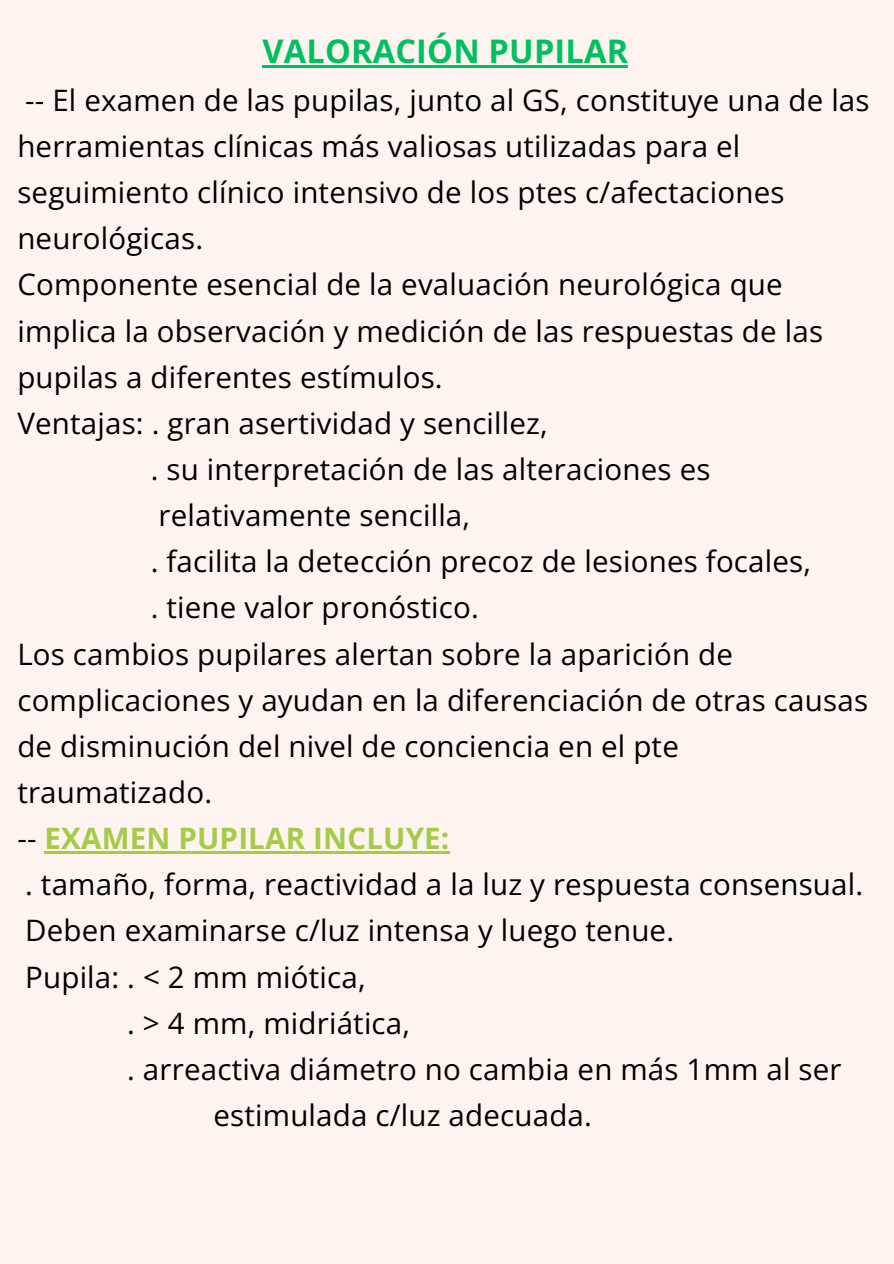
<style>
.page{position:relative;width:894px;height:1264px;background:#fff}
.page>*{position:absolute;margin:0;border:0;box-sizing:border-box;transform-origin:0 0}
.t1{font:700 32.55px "Open Sans";letter-spacing:.005em;color:#00bf63}
.t2{font:29.55px "Open Sans";letter-spacing:.005em;color:#000}
.t3{font:700 29.55px "Open Sans";letter-spacing:.005em;color:#a5cb49}
.s1{font-weight:400;color:#000}
</style>
<div class="page">
<div style="left:0;top:0;width:893px;height:1263px;background:#fdf4ef"></div>
<hr style="left:262px;top:66px;width:366px;height:2px;background:#00bf63">
<hr style="left:45px;top:851px;width:404px;height:2px;background:#a5cb49">
<p class="t1" style="left:262px;top:29px;width:367px">VALORACIÓN PUPILAR</p>
<p class="t2" style="left:25px;top:79px;width:845px">-- El examen de las pupilas, junto al GS, constituye una de las</p>
<p class="t2" style="left:17px;top:125px;width:724px">herramientas clínicas más valiosas utilizadas para el</p>
<p class="t2" style="left:17px;top:171px;width:768px">seguimiento clínico intensivo de los ptes c/afectaciones</p>
<p class="t2" style="left:17px;top:218px;width:187px">neurológicas.</p>
<p class="t2" style="left:17px;top:264px;width:766px">Componente esencial de la evaluación neurológica que</p>
<p class="t2" style="left:17px;top:310px;width:807px">implica la observación y medición de las respuestas de las</p>
<p class="t2" style="left:17px;top:356px;width:426px">pupilas a diferentes estímulos.</p>
<p class="t2" style="left:17px;top:402px;width:532px">Ventajas: . gran asertividad y sencillez,</p>
<p class="t2" style="left:151px;top:448px;width:561px">. su interpretación de las alteraciones es</p>
<p class="t2" style="left:158px;top:494px;width:313px">relativamente sencilla,</p>
<p class="t2" style="left:151px;top:540px;width:661px">. facilita la detección precoz de lesiones focales,</p>
<p class="t2" style="left:151px;top:587px;width:329px">. tiene valor pronóstico.</p>
<p class="t2" style="left:17px;top:633px;width:717px">Los cambios pupilares alertan sobre la aparición de</p>
<p class="t2" style="left:17px;top:679px;width:851px">complicaciones y ayudan en la diferenciación de otras causas</p>
<p class="t2" style="left:17px;top:725px;width:662px">de disminución del nivel de conciencia en el pte</p>
<p class="t2" style="left:17px;top:771px;width:196px">traumatizado.</p>
<p class="t3" style="left:17px;top:817px;width:433px"><span class="s1">--</span> EXAMEN PUPILAR INCLUYE:</p>
<p class="t2" style="left:25px;top:863px;width:839px">. tamaño, forma, reactividad a la luz y respuesta consensual.</p>
<p class="t2" style="left:25px;top:909px;width:650px">Deben examinarse c/luz intensa y luego tenue.</p>
<p class="t2" style="left:25px;top:956px;width:342px">Pupila: . &lt; 2 mm miótica,</p>
<p class="t2" style="left:127px;top:1002px;width:284px">. &gt; 4 mm, midriática,</p>
<p class="t2" style="left:127px;top:1048px;width:715px">. arreactiva diámetro no cambia en más 1mm al ser</p>
<p class="t2" style="left:213px;top:1094px;width:380px">estimulada c/luz adecuada.</p>
</div>
